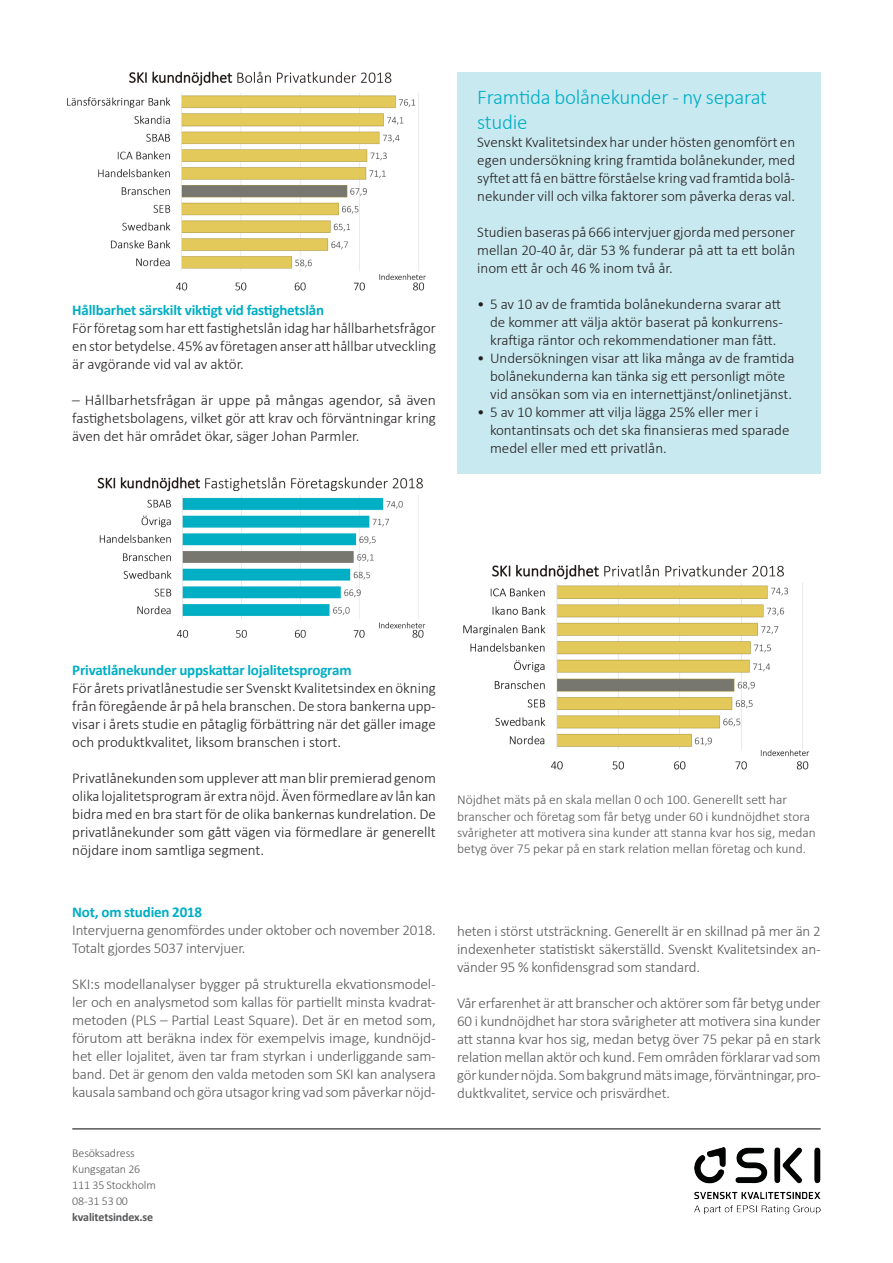
<style>
.page{position:relative;width:893px;height:1263px;background:#fff}
.page>*{position:absolute;margin:0;border:0;box-sizing:border-box;transform-origin:0 0}
.SKI_bröd{font:300 21px/25.2px "Calibri";letter-spacing:-.01em;color:#00aec5}
.SKI_bröd-2{font:300 15px/18px "Calibri";color:#231f20;text-align:justify}
.SKI_bröd-3{font:300 15px/18px "Calibri";letter-spacing:-.01em;color:#57585a;text-align:justify}
.SKI_bröd-4{font:300 15px/18px "Calibri";color:#231f20;text-align:justify;scale:1.04 1}
.SKI_bröd-5{font:700 15px "Calibri";letter-spacing:-.01em;color:#00aec5}
.SKI_bröd-6{font:300 13.5px/16.2px "Calibri";color:#57585a}
.SKI_bröd-7{font:300 12px "Calibri";letter-spacing:-.01em;color:#57585a}
.SKI_bröd-8{font:700 12px "Calibri";letter-spacing:-.01em;color:#57585a}
</style>
<div class="page">
<img style="left:97px;top:477px;width:329px;height:161px">
<img style="left:463px;top:564px;width:347px;height:206px">
<div style="left:457px;top:72px;width:364px;height:402px;background:#c8e9ef"></div>
<img style="left:67px;top:71px;width:359px;height:220px">
<hr style="left:72px;top:1128px;width:749px;height:1px;background:#231f20">
<img style="left:694px;top:1147px;width:127px;height:68px">
<p class="SKI_bröd-5" style="left:72px;top:301px;width:253px">Hållbarhet särskilt viktigt vid fastighetslån</p>
<p class="SKI_bröd-2" style="left:72px;top:318px;width:365px">För företag som har ett fastighetslån idag har hållbarhetsfrågor en stor betydelse. 45% av företagen anser att hållbar utveckling är avgörande vid val av aktör.</p>
<p class="SKI_bröd-4" style="left:72px;top:390px;width:351px">– Hållbarhetsfrågan är uppe på mångas agendor, så även fastighetsbolagens, vilket gör att krav och förväntningar kring även det här området ökar, säger Johan Parmler.</p>
<p class="SKI_bröd" style="left:477px;top:83px;width:291px">Framtida bolånekunder - ny separat studie</p>
<p class="SKI_bröd-2" style="left:477px;top:132px;width:319px">Svenskt Kvalitetsindex har under hösten genomfört en egen undersökning kring framtida bolånekunder, med syftet att få en bättre förståelse kring vad framtida bolå&shy;nekunder vill och vilka faktorer som påverka deras val.</p>
<p class="SKI_bröd-2" style="left:477px;top:222px;width:319px">Studien baseras på 666 intervjuer gjorda med personer mellan 20-40 år, där 53 % funderar på att ta ett bolån inom ett år och 46 % inom två år.</p>
<p class="SKI_bröd-2" style="left:490px;top:294px;width:294px;text-align:left;text-indent:-13px">• 5 av 10 av de framtida bolånekunderna svarar att de kommer att välja aktör baserat på konkurrens&shy;kraftiga räntor och rekommendationer man fått.</p>
<p class="SKI_bröd-2" style="left:490px;top:348px;width:306px;text-align:left;text-indent:-13px">• Undersökningen visar att lika många av de framtida bolånekunderna kan tänka sig ett personligt möte vid ansökan som via en internettjänst/onlinetjänst.</p>
<p class="SKI_bröd-2" style="left:490px;top:402px;width:301px;text-align:left;text-indent:-13px">• 5 av 10 kommer att vilja lägga 25% eller mer i kontantinsats och det ska finansieras med sparade medel eller med ett privatlån.</p>
<p class="SKI_bröd-5" style="left:72px;top:661px;width:281px">Privatlånekunder uppskattar lojalitetsprogram</p>
<p class="SKI_bröd-2" style="left:72px;top:678px;width:365px">För årets privatlånestudie ser Svenskt Kvalitetsindex en ökning från föregående år på hela branschen. De stora bankerna upp&shy;visar i årets studie en påtaglig förbättring när det gäller image och produktkvalitet, liksom branschen i stort.</p>
<p class="SKI_bröd-2" style="left:72px;top:768px;width:365px">Privatlånekunden som upplever att man blir premierad genom olika lojalitetsprogram är extra nöjd. Även förmedlare av lån kan bidra med en bra start för de olika bankernas kundrelation. De privatlånekunder som gått vägen via förmedlare är generellt nöjdare inom samtliga segment.</p>
<p class="SKI_bröd-5" style="left:72px;top:902px;width:131px">Not, om studien 2018</p>
<p class="SKI_bröd-3" style="left:72px;top:920px;width:365px">Intervjuerna genomfördes under oktober och november 2018.<br>Totalt gjordes 5037 intervjuer.</p>
<p class="SKI_bröd-3" style="left:72px;top:974px;width:365px">SKI:s modellanalyser bygger på strukturella ekvationsmodel&shy;ler och en analysmetod som kallas för partiellt minsta kvadrat&shy;metoden (PLS – Partial Least Square). Det är en metod som, förutom att beräkna index för exempelvis image, kundnöjd&shy;het eller lojalitet, även tar fram styrkan i underliggande sam&shy;band. Det är genom den valda metoden som SKI kan analysera kausala samband och göra utsagor kring vad som påverkar nöjd-</p>
<p class="SKI_bröd-7" style="left:72px;top:1145px;width:64px">Besöksadress</p>
<p class="SKI_bröd-7" style="left:72px;top:1161px;width:70px">Kungsgatan 26</p>
<p class="SKI_bröd-7" style="left:72px;top:1177px;width:85px">111 35 Stockholm</p>
<p class="SKI_bröd-7" style="left:72px;top:1193px;width:57px">08-31 53 00</p>
<p class="SKI_bröd-8" style="left:72px;top:1209px;width:82px">kvalitetsindex.se</p>
<p class="SKI_bröd-6" style="left:457px;top:791px;width:360px">Nöjdhet mäts på en skala mellan 0 och 100. Generellt sett har branscher och företag som får betyg under 60 i kundnöjdhet stora svårigheter att motivera sina kunder att stanna kvar hos sig, medan betyg över 75 pekar på en stark relation mellan företag och kund.</p>
<p class="SKI_bröd-3" style="left:457px;top:921px;width:365px">heten i störst utsträckning. Generellt är en skillnad på mer än 2 indexenheter statistiskt säkerställd. Svenskt Kvalitetsindex an&shy;vänder 95 % konfidensgrad som standard.</p>
<p class="SKI_bröd-3" style="left:457px;top:993px;width:365px">Vår erfarenhet är att branscher och aktörer som får betyg under 60 i kundnöjdhet har stora svårigheter att motivera sina kunder att stanna kvar hos sig, medan betyg över 75 pekar på en stark relation mellan aktör och kund. Fem områden förklarar vad som gör kunder nöjda. Som bakgrund mäts image, förväntningar, pro&shy;duktkvalitet, service och prisvärdhet.</p>
</div>
